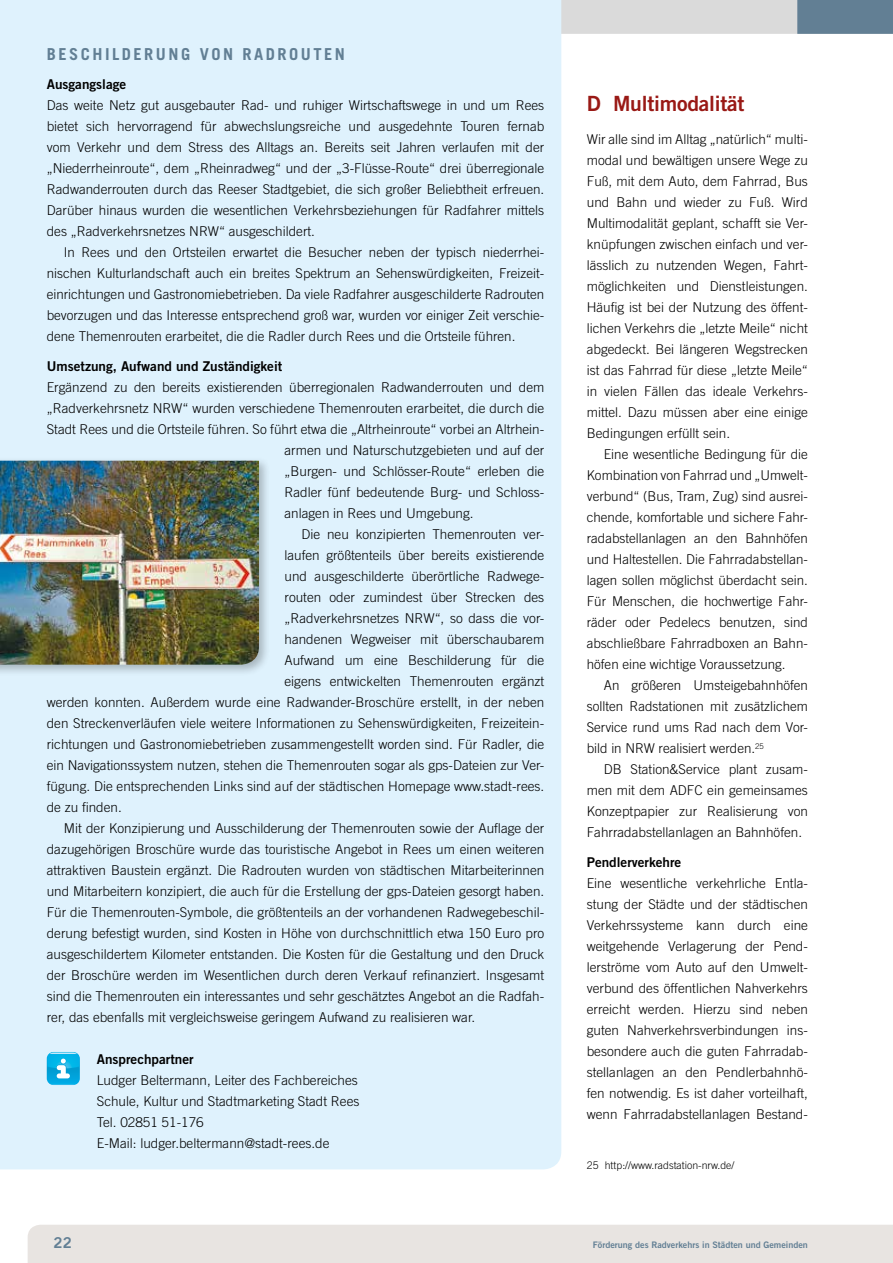
<style>
.page{position:relative;width:893px;height:1263px;background:#fff}
.page>*{position:absolute;margin:0;border:0;box-sizing:border-box;transform-origin:0 0}
.t1{font:21px "Trade Gothic Bold Two";letter-spacing:-.01em;color:#991915}
.t2{font:700 16.5px "Trade Gothic";letter-spacing:.15em;color:#627f94}
.t3{font:15px "Trade Gothic Bold Two";color:#627f94}
.t4{font:300 13.5px/21px "Trade Gothic";color:#000;text-align:justify}
.t5{font:13.5px "Trade Gothic Bold Two";color:#000}
.t6{font:300 10.5px "Trade Gothic";color:#000}
.t7{font:9px "Trade Gothic Bold Two";color:#627f94}
</style>
<div class="page">
<svg style="left:561px;top:0;width:332px;height:34px"></svg>
<div style="left:28px;top:1225px;width:865px;height:38px;background:#e8e4e1"></div>
<div style="left:0;top:0;width:561px;height:1169px;background:#dff2fd"></div>
<div style="left:0;top:457px;width:271px;height:220px;background:#000;opacity:.25"></div>
<img style="left:0;top:461px;width:259px;height:204px">
<svg style="left:47px;top:1052px;width:33px;height:33px"></svg>
<p class="t2" style="left:47px;top:43px;width:300px">B ESCHILDERUNG VON RADROUTEN</p>
<p class="t5" style="left:47px;top:76px;width:81px">Ausgangslage</p>
<p class="t4" style="left:47px;top:95px;width:499px">Das weite Netz gut ausgebauter Rad- und ruhiger Wirtschaftswege in und um Rees bietet sich hervorragend für abwechslungsreiche und ausgedehnte Touren fernab vom Verkehr und dem Stress des Alltags an. Bereits seit Jahren verlaufen mit der „Niederrheinroute“, dem „Rheinradweg“ und der „3-Flüsse-Route“ drei überregionale Radwanderrouten durch das Reeser Stadtgebiet, die sich großer Beliebtheit erfreuen.<br>Darüber hinaus wurden die wesentlichen Verkehrsbeziehungen für Radfahrer mittels des „Radverkehrsnetzes NRW“ ausgeschildert.</p>
<p class="t4" style="left:47px;top:242px;width:499px;text-indent:17px">In Rees und den Ortsteilen erwartet die Besucher neben der typisch niederrhei&shy;nischen Kulturlandschaft auch ein breites Spektrum an Sehenswürdigkeiten, Freizeit&shy;einrichtungen und Gastronomiebetrieben. Da viele Radfahrer ausgeschilderte Radrouten bevorzugen und das Interesse entsprechend groß war, wurden vor einiger Zeit verschie&shy;dene Themenrouten erarbeitet, die die Radler durch Rees und die Ortsteile führen.</p>
<p class="t5" style="left:47px;top:357px;width:237px">Umsetzung, Aufwand und Zuständigkeit</p>
<p class="t4" style="left:47px;top:376px;width:499px">Ergänzend zu den bereits existierenden überregionalen Radwanderrouten und dem</p>
<p class="t4" style="left:47px;top:397px;width:499px">„Radverkehrsnetz NRW“ wurden verschiedene Themenrouten erarbeitet, die durch die</p>
<p class="t4" style="left:47px;top:418px;width:499px">Stadt Rees und die Ortsteile führen. So führt etwa die „Altrheinroute“ vorbei an Altrhein-</p>
<p class="t4" style="left:284px;top:439px;width:261px">armen und Naturschutzgebieten und auf der</p>
<p class="t4" style="left:284px;top:460px;width:261px">„Burgen- und Schlösser-Route“ erleben die</p>
<p class="t4" style="left:284px;top:481px;width:261px">Radler fünf bedeutende Burg- und Schloss-</p>
<p class="t4" style="left:284px;top:502px;width:191px">anlagen in Rees und Umgebung.</p>
<p class="t4" style="left:301px;top:523px;width:244px">Die neu konzipierten Themenrouten ver-</p>
<p class="t4" style="left:284px;top:544px;width:261px">laufen größtenteils über bereits existierende</p>
<p class="t4" style="left:284px;top:565px;width:261px">und ausgeschilderte überörtliche Radwege-</p>
<p class="t4" style="left:284px;top:586px;width:261px">routen oder zumindest über Strecken des</p>
<p class="t4" style="left:284px;top:607px;width:261px">„Radverkehrsnetzes NRW“, so dass die vor-</p>
<p class="t4" style="left:284px;top:628px;width:261px">handenen Wegweiser mit überschaubarem</p>
<p class="t4" style="left:284px;top:649px;width:261px">Aufwand um eine Beschilderung für die</p>
<p class="t4" style="left:284px;top:670px;width:261px">eigens entwickelten Themenrouten ergänzt</p>
<p class="t4" style="left:47px;top:691px;width:499px">werden konnten. Außerdem wurde eine Radwander-Broschüre erstellt, in der neben</p>
<p class="t4" style="left:47px;top:712px;width:499px">den Streckenverläufen viele weitere Informationen zu Sehenswürdigkeiten, Freizeitein-</p>
<p class="t4" style="left:47px;top:733px;width:499px">richtungen und Gastronomiebetrieben zusammengestellt worden sind. Für Radler, die</p>
<p class="t4" style="left:47px;top:754px;width:499px">ein Navigationssystem nutzen, stehen die Themenrouten sogar als gps-Dateien zur Ver-</p>
<p class="t4" style="left:47px;top:775px;width:499px">fügung. Die entsprechenden Links sind auf der städtischen Homepage www.stadt-rees.</p>
<p class="t4" style="left:47px;top:796px;width:77px">de zu finden.</p>
<p class="t4" style="left:64px;top:817px;width:482px">Mit der Konzipierung und Ausschilderung der Themenrouten sowie der Auflage der</p>
<p class="t4" style="left:47px;top:838px;width:499px">dazugehörigen Broschüre wurde das touristische Angebot in Rees um einen weiteren</p>
<p class="t4" style="left:47px;top:859px;width:499px">attraktiven Baustein ergänzt. Die Radrouten wurden von städtischen Mitarbeiterinnen</p>
<p class="t4" style="left:47px;top:880px;width:499px">und Mitarbeitern konzipiert, die auch für die Erstellung der gps-Dateien gesorgt haben.</p>
<p class="t4" style="left:47px;top:901px;width:499px">Für die Themenrouten-Symbole, die größtenteils an der vorhandenen Radwegebeschil-</p>
<p class="t4" style="left:47px;top:922px;width:499px">derung befestigt wurden, sind Kosten in Höhe von durchschnittlich etwa 150 Euro pro</p>
<p class="t4" style="left:47px;top:943px;width:499px">ausgeschildertem Kilometer entstanden. Die Kosten für die Gestaltung und den Druck</p>
<p class="t4" style="left:47px;top:964px;width:499px">der Broschüre werden im Wesentlichen durch deren Verkauf refinanziert. Insgesamt</p>
<p class="t4" style="left:47px;top:985px;width:499px">sind die Themenrouten ein interessantes und sehr geschätztes Angebot an die Radfah-</p>
<p class="t4" style="left:47px;top:1006px;width:430px">rer, das ebenfalls mit vergleichsweise geringem Aufwand zu realisieren war.</p>
<p class="t5" style="left:97px;top:1051px;width:98px">Ansprechpartner</p>
<p class="t4" style="left:97px;top:1069px;width:264px;text-align:left">Ludger Beltermann, Leiter des Fachbereiches Schule, Kultur und Stadtmarketing Stadt Rees Tel. 02851 51-176<br>E-Mail: ludger.beltermann@stadt-rees.de</p>
<h1 class="t1" style="left:587px;top:90px;width:159px">D Multimodalität</h1>
<p class="t4" style="left:587px;top:129px;width:223px">Wir alle sind im Alltag „natürlich“ multi&shy;modal und bewältigen unsere Wege zu Fuß, mit dem Auto, dem Fahrrad, Bus und Bahn und wieder zu Fuß. Wird Multimodalität geplant, schafft sie Ver&shy;knüpfungen zwischen einfach und ver&shy;lässlich zu nutzenden Wegen, Fahrt&shy;möglichkeiten und Dienstleistungen.<br>Häufig ist bei der Nutzung des öffent&shy;lichen Verkehrs die „letzte Meile“ nicht abgedeckt. Bei längeren Wegstrecken ist das Fahrrad für diese „letzte Meile“ in vielen Fällen das ideale Verkehrs&shy;mittel. Dazu müssen aber eine einige Bedingungen erfüllt sein.</p>
<p class="t4" style="left:587px;top:444px;width:223px;text-indent:17px">Eine wesentliche Bedingung für die Kombination von Fahrrad und „Umwelt&shy;verbund“ (Bus, Tram, Zug) sind ausrei&shy;chende, komfortable und sichere Fahr&shy;radabstellanlagen an den Bahnhöfen und Haltestellen. Die Fahrradabstellan&shy;lagen sollen möglichst überdacht sein.<br>Für Menschen, die hochwertige Fahr&shy;räder oder Pedelecs benutzen, sind abschließbare Fahrradboxen an Bahn&shy;höfen eine wichtige Voraussetzung.</p>
<p class="t4" style="left:587px;top:675px;width:223px;text-indent:17px">An größeren Umsteigebahnhöfen sollten Radstationen mit zusätzlichem Service rund ums Rad nach dem Vor&shy;bild in NRW realisiert werden.<sup>25</sup></p>
<p class="t4" style="left:587px;top:759px;width:223px;text-indent:17px">DB Station&amp;Service plant zusam&shy;men mit dem ADFC ein gemeinsames Konzeptpapier zur Realisierung von Fahrradabstellanlagen an Bahnhöfen.</p>
<p class="t5" style="left:587px;top:854px;width:96px">Pendlerverkehre</p>
<p class="t4" style="left:587px;top:872px;width:223px">Eine wesentliche verkehrliche Entla&shy;stung der Städte und der städtischen Verkehrssysteme kann durch eine weitgehende Verlagerung der Pend&shy;lerströme vom Auto auf den Umwelt&shy;verbund des öffentlichen Nahverkehrs erreicht werden. Hierzu sind neben guten Nahverkehrsverbindungen ins&shy;besondere auch die guten Fahrradab&shy;stellanlagen an den Pendlerbahnhö&shy;fen notwendig. Es ist daher vorteilhaft, wenn Fahrradabstellanlagen Bestand-</p>
<p class="t6" style="left:587px;top:1159px;width:149px">25 http://www.radstation-nrw.de/</p>
<p class="t3" style="left:54px;top:1234px;width:20px">22</p>
<p class="t7" style="left:593px;top:1239px;width:217px">Förderung des Radverkehrs in Städten und Gemeinden</p>
</div>
